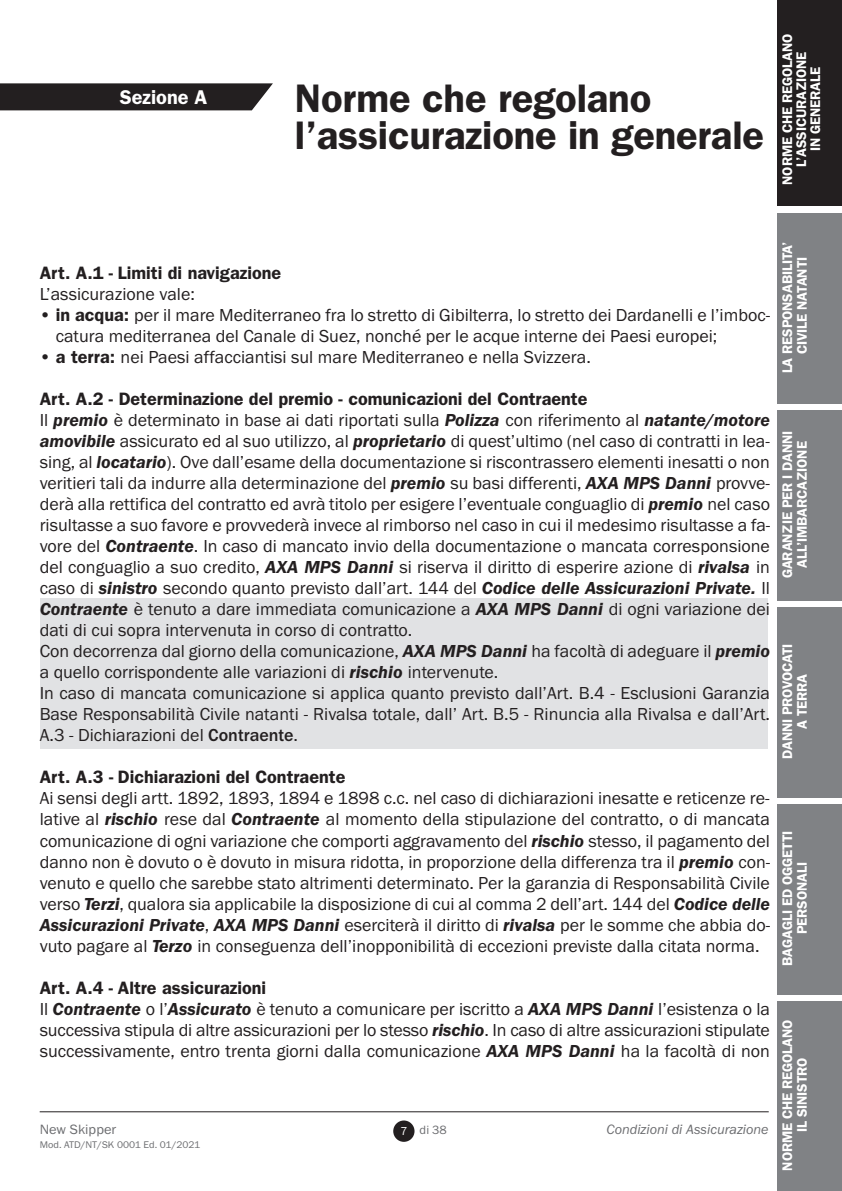
<style>
.page{position:relative;width:842px;height:1191px;background:#fff}
.page>*{position:absolute;margin:0;border:0;box-sizing:border-box;transform-origin:0 0}
.t1{font:600 40px/37px "Franklin Gothic";letter-spacing:-.005em;color:#231f20}
.t2{font:600 20px "Franklin Gothic";color:#fff}
.t3{font:18px/21px "Franklin Gothic";color:#231f20}
.t4{font:600 18px "Franklin Gothic";color:#231f20}
.t5{font:600 14px/14.8px "Franklin Gothic";letter-spacing:-.01em;color:#fff;text-align:center}
.t6{font:italic 14px "Franklin Gothic";color:#6c6d70}
.t7{font:14px "Franklin Gothic";color:#6c6d70}
.t8{font:12.4px "Franklin Gothic";color:#6c6d70}
.t9{font:10px "Franklin Gothic";letter-spacing:.005em;color:#6c6d70}
.s1{font-weight:600}
.s2{font-weight:600;font-style:italic}
.s3{font-weight:500}
.s4{font-size:12px;color:#fff}
</style>
<div class="page">
<div style="left:41px;top:598px;width:727px;height:150px;background:#e1e2e4"></div>
<svg style="left:0;top:83px;width:273px;height:27px;background:#2e2a2b"></svg>
<hr style="left:40px;top:1111px;width:729px;height:1px;background:#231f20">
<div style="left:393px;top:1120px;width:21px;height:21px;background:#231f20;border-radius:50%"></div>
<div style="left:777px;top:0;width:65px;height:206px;background:#231f20"></div>
<div style="left:777px;top:213px;width:65px;height:191px;background:#808285"></div>
<div style="left:777px;top:410px;width:65px;height:190px;background:#808285"></div>
<div style="left:777px;top:607px;width:65px;height:190px;background:#808285"></div>
<div style="left:777px;top:804px;width:65px;height:190px;background:#808285"></div>
<div style="left:777px;top:1001px;width:65px;height:190px;background:#808285"></div>
<p class="t2" style="left:120px;top:91px;width:89px">Sezione A</p>
<h1 class="t1" style="left:295px;top:84px;width:471px">Norme che regolano l’assicurazione in generale</h1>
<p class="t5" style="left:781px;top:185px;width:153px;line-height:14px;rotate:-90deg">NORME CHE REGOLANO<br>L’ASSICURAZIONE<br>IN GENERALE</p>
<p class="t4" style="left:40px;top:267px;width:243px">Art. A.1 - Limiti di navigazione</p>
<p class="t3" style="left:40px;top:283px;width:157px">L’assicurazione vale:</p>
<p class="t3" style="left:56px;top:304px;width:716px;text-indent:-16px"><span class="s1">• in acqua:</span> per il mare Mediterraneo fra lo stretto di Gibilterra, lo stretto dei Dardanelli e l’imboc&shy;catura mediterranea del Canale di Suez, nonché per le acque interne dei Paesi europei;</p>
<p class="t3" style="left:40px;top:346px;width:553px"><span class="s1">• a terra:</span> nei Paesi affacciantisi sul mare Mediterraneo e nella Svizzera.</p>
<p class="t3" style="left:40px;top:388px;width:732px"><span class="s1">Art. A.2 - Determinazione del premio - comunicazioni del Contraente<br></span>Il <span class="s2">premio</span> è determinato in base ai dati riportati sulla <span class="s2">Polizza</span> con riferimento al <span class="s2">natante/motore amovibile</span> assicurato ed al suo utilizzo, al <span class="s2">proprietario</span> di quest’ultimo (nel caso di contratti in lea&shy;sing, al <span class="s2">locatario</span>). Ove dall’esame della documentazione si riscontrassero elementi inesatti o non veritieri tali da indurre alla determinazione del <span class="s2">premio</span> su basi differenti, <span class="s2">AXA MPS Danni</span> provve&shy;derà alla rettifica del contratto ed avrà titolo per esigere l’eventuale conguaglio di <span class="s2">premio</span> nel caso risultasse a suo favore e provvederà invece al rimborso nel caso in cui il medesimo risultasse a fa&shy;vore del <span class="s2">Contraente</span>. In caso di mancato invio della documentazione o mancata corresponsione del conguaglio a suo credito, <span class="s2">AXA MPS Danni</span> si riserva il diritto di esperire azione di <span class="s2">rivalsa</span> in caso di <span class="s2">sinistro</span> secondo quanto previsto dall’art. 144 del <span class="s2">Codice delle Assicurazioni Private.</span> Il <span class="s2">Contraente</span> è tenuto a dare immediata comunicazione a <span class="s2">AXA MPS Danni</span> di ogni variazione dei dati di cui sopra intervenuta in corso di contratto.<br>Con decorrenza dal giorno della comunicazione, <span class="s2">AXA MPS Danni</span> ha facoltà di adeguare il <span class="s2">premio </span>a quello corrispondente alle variazioni di <span class="s2">rischio</span> intervenute.<br>In caso di mancata comunicazione si applica quanto previsto dall’Art. B.4 - Esclusioni Garanzia Base Responsabilità Civile natanti - Rivalsa totale, dall’ Art. B.5 - Rinuncia alla Rivalsa e dall’Art.<br>A.3 - Dichiarazioni del <span class="s3">Contraente</span>.</p>
<p class="t4" style="left:40px;top:771px;width:307px">Art. A.3 - Dichiarazioni del Contraente</p>
<p class="t3" style="left:40px;top:787px;width:732px;text-align:justify">Ai sensi degli artt. 1892, 1893, 1894 e 1898 c.c. nel caso di dichiarazioni inesatte e reticenze re&shy;lative al <span class="s2">rischio</span> rese dal <span class="s2">Contraente</span> al momento della stipulazione del contratto, o di mancata comunicazione di ogni variazione che comporti aggravamento del <span class="s2">rischio</span> stesso, il pagamento del danno non è dovuto o è dovuto in misura ridotta, in proporzione della differenza tra il <span class="s2">premio</span> con&shy;venuto e quello che sarebbe stato altrimenti determinato. Per la garanzia di Responsabilità Civile verso <span class="s2">Terzi</span>, qualora sia applicabile la disposizione di cui al comma 2 dell’art. 144 del <span class="s2">Codice delle Assicurazioni Private</span>, <span class="s2">AXA MPS Danni</span> eserciterà il diritto di <span class="s2">rivalsa</span> per le somme che abbia do&shy;vuto pagare al <span class="s2">Terzo</span> in conseguenza dell’inopponibilità di eccezioni previste dalla citata norma.</p>
<p class="t3" style="left:40px;top:977px;width:732px"><span class="s1">Art. A.4 - Altre assicurazioni<br></span>Il <span class="s2">Contraente</span> o l’<span class="s2">Assicurato</span> è tenuto a comunicare per iscritto a <span class="s2">AXA MPS Danni</span> l’esistenza o la successiva stipula di altre assicurazioni per lo stesso <span class="s2">rischio</span>. In caso di altre assicurazioni stipulate successivamente, entro trenta giorni dalla comunicazione <span class="s2">AXA MPS Danni</span> ha la facoltà di non</p>
<p class="t7" style="left:40px;top:1120px;width:78px">New Skipper</p>
<p class="t6" style="left:606px;top:1120px;width:164px">Condizioni di Assicurazione</p>
<p class="t9" style="left:40px;top:1138px;width:162px">Mod. ATD/NT/SK 0001 Ed. 01/2021</p>
<p class="t8" style="left:400px;top:1122px;width:48px"><span class="s4">7</span> di 38</p>
<p class="t5" style="left:781px;top:373px;width:133px;rotate:-90deg">LA RESPONSABILITA’<br>CIVILE NATANTI</p>
<p class="t5" style="left:781px;top:578px;width:149px;rotate:-90deg">GARANZIE PER I DANNI<br>ALL’IMBARCAZIONE</p>
<p class="t5" style="left:781px;top:759px;width:117px;rotate:-90deg">DANNI PROVOCATI<br>A TERRA</p>
<p class="t5" style="left:781px;top:965px;width:136px;rotate:-90deg">BAGAGLI ED OGGETTI<br>PERSONALI</p>
<p class="t5" style="left:781px;top:1170px;width:153px;rotate:-90deg">NORME CHE REGOLANO<br>IL SINISTRO</p>
</div>
